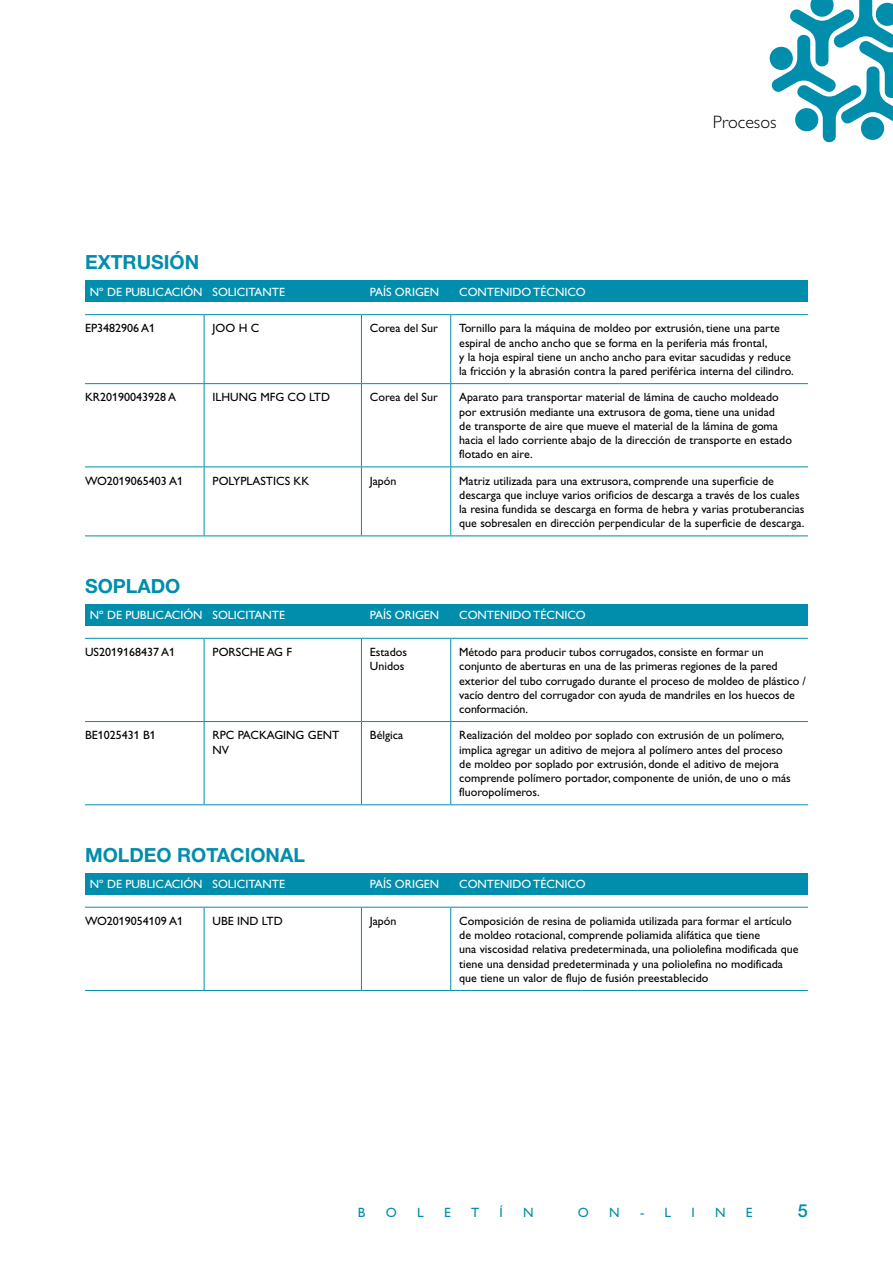
<style>
.page{position:relative;width:893px;height:1263px;background:#fff}
.page>*{position:absolute;margin:0;border:0;box-sizing:border-box;transform-origin:0 0}
.t1{font:700 19.5px "Helvetica Neue LT Std";color:#008eac}
.t2{font:300 18px "Gill Alt One";color:#000}
.t3{font:500 18px "Helvetica Neue LT Std";color:#008eac}
.t4{font:13.5px "Gill Alt One";color:#008eac}
.t5{font:12px/14.2px "Gill Alt One";color:#000}
.t6{font:12px "Gill Alt One";color:#fff}
</style>
<div class="page">
<svg style="left:769px;top:0;width:124px;height:143px"></svg>
<div style="left:85px;top:873px;width:723px;height:21px;background:#008eac"></div>
<hr style="left:85px;top:907px;width:119px;height:1px;background:#008eac">
<hr style="left:204px;top:907px;width:157px;height:1px;background:#008eac">
<hr style="left:204px;top:907px;width:1px;height:83px;background:#008eac">
<hr style="left:361px;top:907px;width:90px;height:1px;background:#008eac">
<hr style="left:361px;top:907px;width:1px;height:83px;background:#008eac">
<hr style="left:451px;top:907px;width:357px;height:1px;background:#008eac">
<hr style="left:450px;top:907px;width:1px;height:83px;background:#008eac">
<hr style="left:85px;top:990px;width:119px;height:1px;background:#008eac">
<hr style="left:204px;top:990px;width:157px;height:1px;background:#008eac">
<hr style="left:361px;top:990px;width:90px;height:1px;background:#008eac">
<hr style="left:451px;top:990px;width:357px;height:1px;background:#008eac">
<div style="left:85px;top:604px;width:723px;height:22px;background:#008eac"></div>
<hr style="left:85px;top:638px;width:119px;height:1px;background:#008eac">
<hr style="left:204px;top:638px;width:157px;height:1px;background:#008eac">
<hr style="left:204px;top:639px;width:1px;height:82px;background:#008eac">
<hr style="left:361px;top:638px;width:90px;height:1px;background:#008eac">
<hr style="left:361px;top:639px;width:1px;height:82px;background:#008eac">
<hr style="left:451px;top:638px;width:357px;height:1px;background:#008eac">
<hr style="left:450px;top:639px;width:1px;height:82px;background:#008eac">
<hr style="left:85px;top:721px;width:119px;height:1px;background:#008eac">
<hr style="left:204px;top:721px;width:157px;height:1px;background:#008eac">
<hr style="left:204px;top:722px;width:1px;height:82px;background:#008eac">
<hr style="left:361px;top:721px;width:90px;height:1px;background:#008eac">
<hr style="left:361px;top:722px;width:1px;height:82px;background:#008eac">
<hr style="left:451px;top:721px;width:357px;height:1px;background:#008eac">
<hr style="left:450px;top:722px;width:1px;height:82px;background:#008eac">
<hr style="left:85px;top:804px;width:119px;height:1px;background:#008eac">
<hr style="left:204px;top:804px;width:157px;height:1px;background:#008eac">
<hr style="left:361px;top:804px;width:90px;height:1px;background:#008eac">
<hr style="left:451px;top:804px;width:357px;height:1px;background:#008eac">
<div style="left:85px;top:281px;width:723px;height:21px;background:#008eac"></div>
<hr style="left:85px;top:314px;width:119px;height:1px;background:#008eac">
<hr style="left:204px;top:314px;width:157px;height:1px;background:#008eac">
<hr style="left:204px;top:315px;width:1px;height:68px;background:#008eac">
<hr style="left:361px;top:314px;width:90px;height:1px;background:#008eac">
<hr style="left:361px;top:315px;width:1px;height:68px;background:#008eac">
<hr style="left:451px;top:314px;width:357px;height:1px;background:#008eac">
<hr style="left:450px;top:315px;width:1px;height:68px;background:#008eac">
<hr style="left:85px;top:383px;width:119px;height:1px;background:#008eac">
<hr style="left:204px;top:383px;width:157px;height:1px;background:#008eac">
<hr style="left:204px;top:384px;width:1px;height:82px;background:#008eac">
<hr style="left:361px;top:383px;width:90px;height:1px;background:#008eac">
<hr style="left:361px;top:384px;width:1px;height:82px;background:#008eac">
<hr style="left:451px;top:383px;width:357px;height:1px;background:#008eac">
<hr style="left:450px;top:384px;width:1px;height:82px;background:#008eac">
<hr style="left:85px;top:466px;width:119px;height:1px;background:#008eac">
<hr style="left:204px;top:466px;width:157px;height:1px;background:#008eac">
<hr style="left:204px;top:467px;width:1px;height:68px;background:#008eac">
<hr style="left:361px;top:466px;width:90px;height:1px;background:#008eac">
<hr style="left:361px;top:467px;width:1px;height:68px;background:#008eac">
<hr style="left:451px;top:466px;width:357px;height:1px;background:#008eac">
<hr style="left:450px;top:467px;width:1px;height:68px;background:#008eac">
<hr style="left:85px;top:535px;width:119px;height:1px;background:#008eac">
<hr style="left:204px;top:535px;width:157px;height:1px;background:#008eac">
<hr style="left:361px;top:535px;width:90px;height:1px;background:#008eac">
<hr style="left:451px;top:535px;width:357px;height:1px;background:#008eac">
<h2 class="t2" style="left:713px;top:111px;width:65px">Procesos</h2>
<h1 class="t1" style="left:85px;top:250px;width:116px">EXTRUSIÓN</h1>
<p class="t6" style="left:90px;top:285px;width:197px">Nº DE PUBLICACIÓN SOLICITANTE</p>
<p class="t6" style="left:370px;top:285px;width:71px">PAÍS ORIGEN</p>
<p class="t6" style="left:459px;top:285px;width:128px">CONTENIDO TÉCNICO</p>
<p class="t5" style="left:85px;top:321px;width:72px">EP3482906 A1</p>
<p class="t5" style="left:213px;top:321px;width:48px">JOO H C</p>
<p class="t5" style="left:370px;top:321px;width:69px">Corea del Sur</p>
<p class="t5" style="left:459px;top:321px;width:336px">Tornillo para la máquina de moldeo por extrusión, tiene una parte espiral de ancho ancho que se forma en la periferia más frontal,<br>y la hoja espiral tiene un ancho ancho para evitar sacudidas y reduce la fricción y la abrasión contra la pared periférica interna del cilindro.</p>
<p class="t5" style="left:85px;top:390px;width:93px">KR20190043928 A</p>
<p class="t5" style="left:213px;top:390px;width:119px">ILHUNG MFG CO LTD</p>
<p class="t5" style="left:370px;top:390px;width:69px">Corea del Sur</p>
<p class="t5" style="left:459px;top:390px;width:334px">Aparato para transportar material de lámina de caucho moldeado por extrusión mediante una extrusora de goma, tiene una unidad<br>de transporte de aire que mueve el material de la lámina de goma hacia el lado corriente abajo de la dirección de transporte en estado flotado en aire.</p>
<p class="t5" style="left:85px;top:473px;width:100px">WO2019065403 A1</p>
<p class="t5" style="left:213px;top:473px;width:98px">POLYPLASTICS KK</p>
<p class="t5" style="left:370px;top:473px;width:28px">Japón</p>
<p class="t5" style="left:459px;top:473px;width:347px">Matriz utilizada para una extrusora, comprende una superficie de descarga que incluye varios orificios de descarga a través de los cuales la resina fundida se descarga en forma de hebra y varias protuberancias que sobresalen en dirección perpendicular de la superficie de descarga.</p>
<h1 class="t1" style="left:85px;top:574px;width:97px">SOPLADO</h1>
<p class="t6" style="left:90px;top:608px;width:197px">Nº DE PUBLICACIÓN SOLICITANTE</p>
<p class="t6" style="left:370px;top:608px;width:71px">PAÍS ORIGEN</p>
<p class="t6" style="left:459px;top:608px;width:128px">CONTENIDO TÉCNICO</p>
<p class="t5" style="left:85px;top:645px;width:92px">US2019168437 A1</p>
<p class="t5" style="left:213px;top:645px;width:81px">PORSCHE AG F</p>
<p class="t5" style="left:370px;top:645px;width:39px">Estados<br>Unidos</p>
<p class="t5" style="left:459px;top:645px;width:348px">Método para producir tubos corrugados, consiste en formar un conjunto de aberturas en una de las primeras regiones de la pared exterior del tubo corrugado durante el proceso de moldeo de plástico / vacío dentro del corrugador con ayuda de mandriles en los huecos de conformación.</p>
<p class="t5" style="left:85px;top:728px;width:72px">BE1025431 B1</p>
<p class="t5" style="left:213px;top:728px;width:128px">RPC PACKAGING GENT<br>NV</p>
<p class="t5" style="left:370px;top:728px;width:35px">Bélgica</p>
<p class="t5" style="left:459px;top:728px;width:333px">Realización del moldeo por soplado con extrusión de un polímero, implica agregar un aditivo de mejora al polímero antes del proceso de moldeo por soplado por extrusión, donde el aditivo de mejora comprende polímero portador, componente de unión, de uno o más fluoropolímeros.</p>
<h1 class="t1" style="left:85px;top:843px;width:221px">MOLDEO ROTACIONAL</h1>
<p class="t6" style="left:90px;top:877px;width:197px">Nº DE PUBLICACIÓN SOLICITANTE</p>
<p class="t6" style="left:370px;top:877px;width:71px">PAÍS ORIGEN</p>
<p class="t6" style="left:459px;top:877px;width:128px">CONTENIDO TÉCNICO</p>
<p class="t5" style="left:85px;top:914px;width:100px">WO2019054109 A1</p>
<p class="t5" style="left:213px;top:914px;width:72px">UBE IND LTD</p>
<p class="t5" style="left:370px;top:914px;width:28px">Japón</p>
<p class="t5" style="left:459px;top:914px;width:341px">Composición de resina de poliamida utilizada para formar el artículo de moldeo rotacional, comprende poliamida alifática que tiene<br>una viscosidad relativa predeterminada, una poliolefina modificada que tiene una densidad predeterminada y una poliolefina no modificada que tiene un valor de flujo de fusión preestablecido</p>
<p class="t4" style="left:358px;top:1205px;width:9px">B</p>
<p class="t4" style="left:386px;top:1205px;width:13px">O</p>
<p class="t4" style="left:417px;top:1205px;width:8px">L</p>
<p class="t4" style="left:444px;top:1205px;width:8px">E</p>
<p class="t4" style="left:471px;top:1205px;width:10px">T</p>
<p class="t4" style="left:499px;top:1205px;width:5px">Í</p>
<p class="t4" style="left:523px;top:1205px;width:12px">N</p>
<p class="t4" style="left:578px;top:1205px;width:13px">O</p>
<p class="t4" style="left:609px;top:1205px;width:12px">N</p>
<p class="t4" style="left:640px;top:1205px;width:33px">- L</p>
<p class="t4" style="left:691px;top:1205px;width:5px">I</p>
<p class="t4" style="left:715px;top:1205px;width:12px">N</p>
<p class="t4" style="left:746px;top:1205px;width:8px">E</p>
<h2 class="t3" style="left:798px;top:1200px;width:12px">5</h2>
</div>
